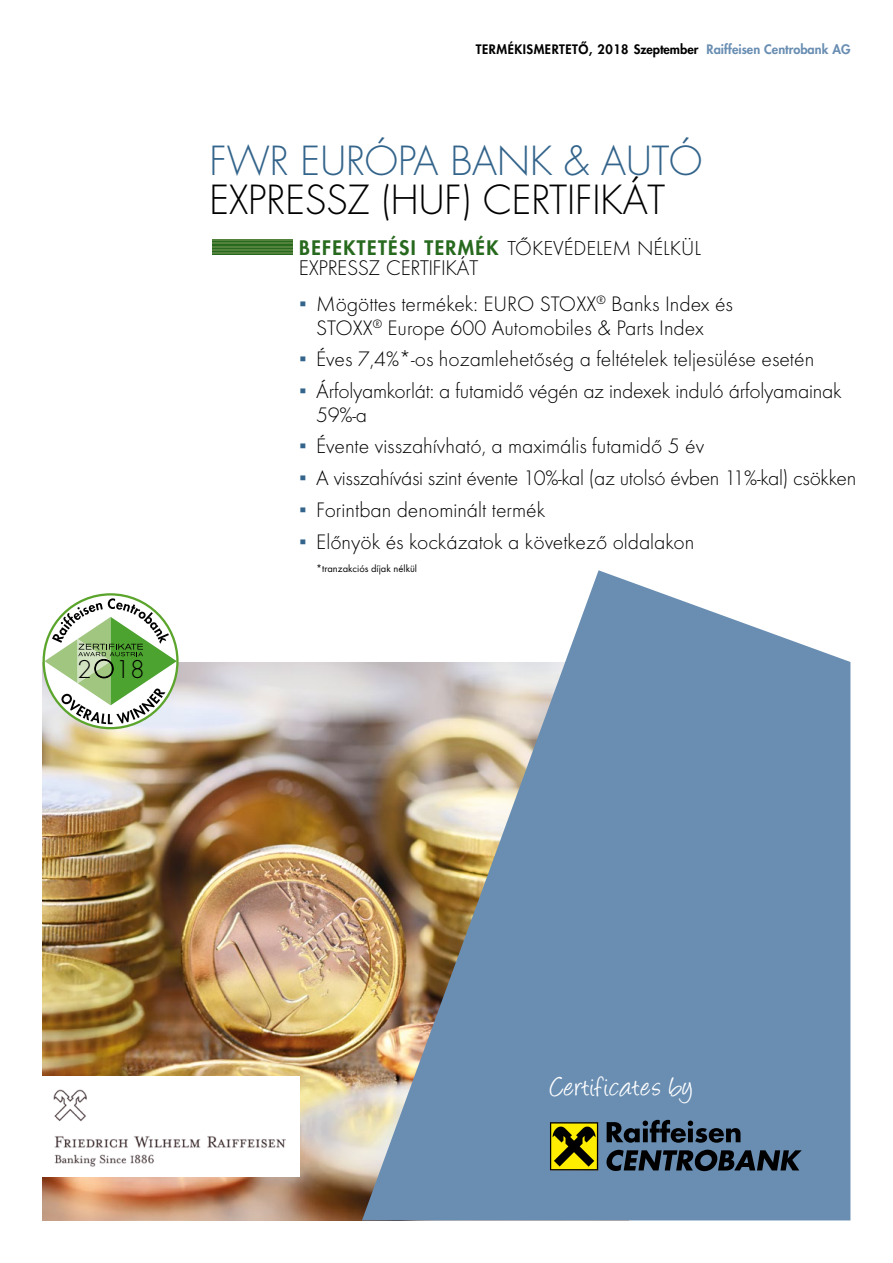
<style>
.page{position:relative;width:893px;height:1263px;background:#fff}
.page>*{position:absolute;margin:0;border:0;box-sizing:border-box;transform-origin:0 0}
.t1{font:300 39px "Futura";color:#000}
.t2{font:300 39px "Futura";color:#33648b}
.t3{font:31.5px "Angelina";letter-spacing:.03em;color:#fff}
.t4{font:300 23.7px "Futura";color:#000}
.t5{font:300 21.75px/23.2px "Futura TCE";color:#000;text-align:center}
.t6{font:800 19.5px "Futura";letter-spacing:.07em;color:#27691e}
.t7{font:300 19.5px "Futura";color:#000}
.t8{font:800 12.75px "Futura CE";letter-spacing:.04em;color:#000}
.t9{font:10.5px "Futura TCE";color:#000}
.s1{font-family:"Futura";color:#698eb2}
.s2{font-family:"Futura TCE";font-weight:300;font-size:21px;color:#000}
.s3{font-family:"Trebuchet MS";font-weight:400;color:#33648b}
</style>
<div class="page">
<img style="left:43px;top:662px;width:319px;height:558px">
<svg style="left:362px;top:570px;width:488px;height:650px;background:#879eb1"></svg>
<svg style="left:550px;top:1122px;width:48px;height:48px"></svg>
<div style="left:551px;top:1123px;width:46px;height:46px;background:#ffed00"></div>
<svg style="left:552px;top:1126px;width:44px;height:40px"></svg>
<svg style="left:607px;top:1120px;width:133px;height:23px;background:#384c60"></svg>
<svg style="left:606px;top:1150px;width:196px;height:21px;background:#2e3e4e"></svg>
<div style="left:213px;top:239px;width:80px;height:15px;background:#27691e"></div>
<hr style="left:213px;top:242px;width:80px;height:2px;background:#53823d">
<hr style="left:213px;top:239px;width:80px;height:2px;background:#53823d">
<hr style="left:213px;top:252px;width:80px;height:2px;background:#53823d">
<hr style="left:213px;top:246px;width:80px;height:2px;background:#53823d">
<hr style="left:213px;top:249px;width:80px;height:2px;background:#53823d">
<svg style="left:45px;top:598px;width:132px;height:126px"></svg>
<div style="left:39px;top:1076px;width:261px;height:101px;background:#fff"></div>
<img style="left:54px;top:1090px;width:232px;height:77px">
<p class="t4" style="left:77px;top:655px;width:69px">2 18</p>
<p class="t8" style="left:476px;top:40px;width:376px">TERMÉKISMERTETŐ, 2018 Szeptember <span class="s1">Raiffeisen Centrobank AG</span></p>
<h1 class="t2" style="left:209px;top:137px;width:495px">FWR EURÓPA BANK &amp; AUTÓ</h1>
<h1 class="t1" style="left:209px;top:176px;width:457px">EXPRESSZ (HUF) CERTIFIKÁT</h1>
<p class="t6" style="left:299px;top:235px;width:403px">BEFEKTETÉSI TERMÉK <span class="s2">TŐKEVÉDELEM NÉLKÜL</span></p>
<p class="t7" style="left:299px;top:256px;width:180px">EXPRESSZ CERTIFIKÁT</p>
<p class="t5" style="left:299px;top:293px;width:435px"><span class="s3">▪</span> Mögöttes termékek: EURO STOXX<sup>®</sup> Banks Index és<br>STOXX<sup>®</sup> Europe 600 Automobiles &amp; Parts Index</p>
<p class="t5" style="left:299px;top:348px;width:517px"><span class="s3">▪</span> Éves 7,4%*-os hozamlehetőség a feltételek teljesülése esetén</p>
<p class="t5" style="left:316px;top:380px;width:527px;text-align:left;text-indent:-17px"><span class="s3">▪</span> Árfolyamkorlát: a futamidő végén az indexek induló árfolyamainak<br>59%-a</p>
<p class="t5" style="left:299px;top:435px;width:406px"><span class="s3">▪</span> Évente visszahívható, a maximális futamidő 5 év</p>
<p class="t5" style="left:299px;top:466px;width:558px"><span class="s3">▪</span> A visszahívási szint évente 10%-kal (az utolsó évben 11%-kal) csökken</p>
<p class="t5" style="left:299px;top:498px;width:248px"><span class="s3">▪</span> Forintban denominált termék</p>
<p class="t5" style="left:299px;top:530px;width:396px"><span class="s3">▪</span> Előnyök és kockázatok a következő oldalakon</p>
<p class="t9" style="left:316px;top:562px;width:102px">*tranzakciós díjak nélkül</p>
<h2 class="t3" style="left:551px;top:1073px;width:144px">Certificates by</h2>
</div>
